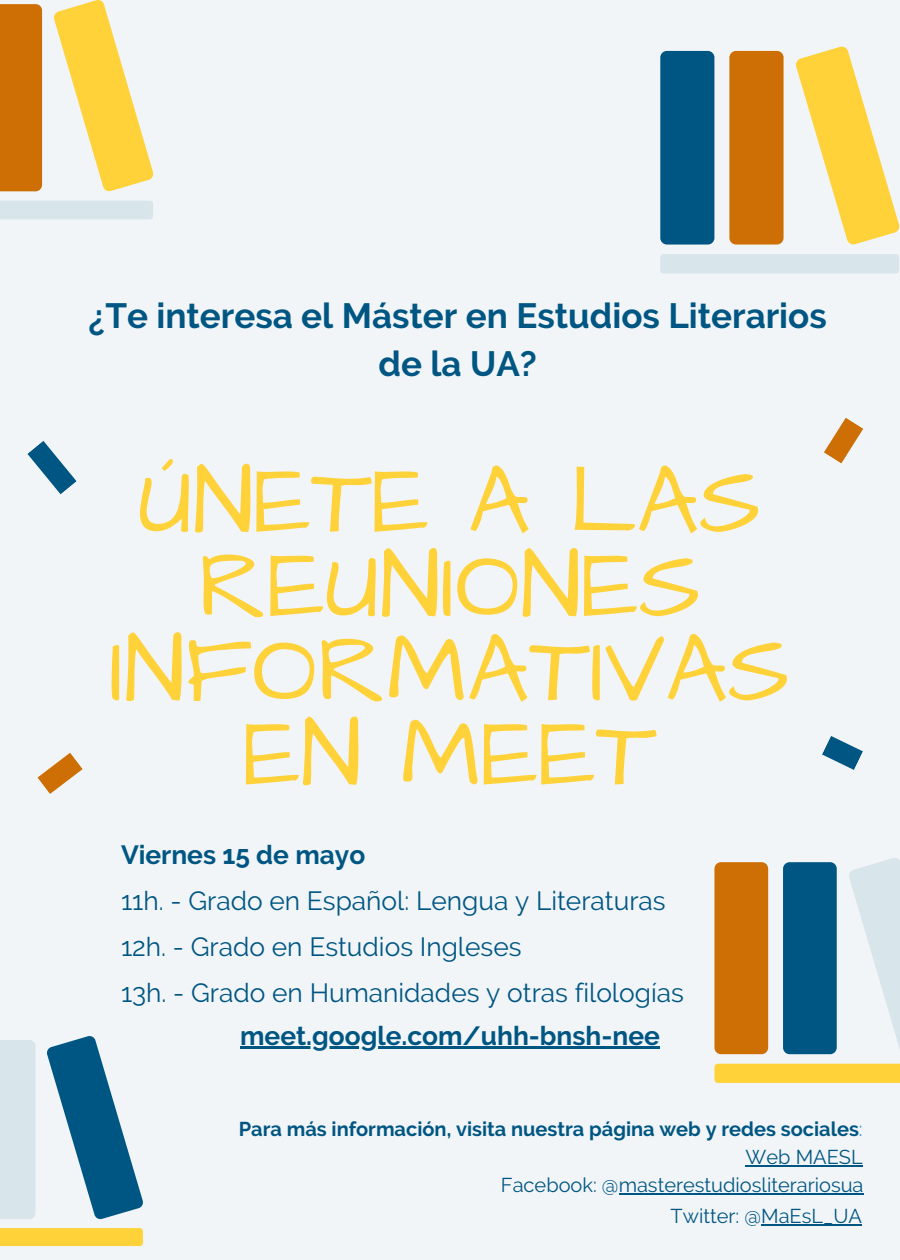
<style>
.page{position:relative;width:900px;height:1260px;background:#f1f5f8}
.page>*{position:absolute;margin:0;border:0;box-sizing:border-box;transform-origin:0 0}
.t1{font:97.25px/84.2px "Architects Daughter";color:#ffd23a;text-align:center}
.t2{font:700 35px/48.8px "Raleway";color:#005682;text-align:center}
.t3{font:26.25px/45.8px "Raleway";color:#005682}
.t4{font:700 26.25px "Raleway";color:#005682}
.t5{font:20px/28.8px "Raleway";color:#005682;text-align:right}
.s1{font-weight:700}
.s2{color:#1e91cd}
</style>
<div class="page">
<hr style="left:240px;top:1046px;width:420px;height:3px;background:#005682">
<hr style="left:746px;top:1165px;width:117px;height:2px;background:#005682">
<div style="left:0;top:201px;width:153px;height:18px;background:#d8e5ea"></div>
<div style="left:0;top:4px;width:42px;height:187px;background:#ce6f05"></div>
<svg style="left:54px;top:0;width:100px;height:192px"></svg>
<div style="left:660px;top:51px;width:54px;height:194px;background:#005682;border-radius:7px"></div>
<div style="left:660px;top:254px;width:239px;height:20px;background:#d8e5ea;border-radius:4px"></div>
<div style="left:729px;top:51px;width:55px;height:194px;background:#ce6f05;border-radius:7px"></div>
<svg style="left:796px;top:47px;width:104px;height:198px"></svg>
<div style="left:0;top:1228px;width:143px;height:18px;background:#ffd23a"></div>
<div style="left:0;top:1040px;width:35px;height:179px;background:#d8e5ea"></div>
<svg style="left:47px;top:1036px;width:96px;height:184px"></svg>
<div style="left:714px;top:862px;width:54px;height:192px;background:#ce6f05;border-radius:7px"></div>
<div style="left:714px;top:1064px;width:186px;height:19px;background:#ffd23a"></div>
<div style="left:783px;top:862px;width:54px;height:192px;background:#005682;border-radius:7px"></div>
<svg style="left:849px;top:858px;width:51px;height:191px"></svg>
<svg style="left:27px;top:441px;width:50px;height:53px"></svg>
<svg style="left:822px;top:736px;width:41px;height:34px"></svg>
<svg style="left:824px;top:418px;width:39px;height:46px"></svg>
<svg style="left:37px;top:753px;width:46px;height:41px"></svg>
<hr style="left:619px;top:1193px;width:245px;height:2px;background:#005682">
<hr style="left:761px;top:1224px;width:101px;height:1px;background:#005682">
<h2 class="t2" style="left:89px;top:291px;width:740px">¿Te interesa el Máster en Estudios Literarios de la UA?</h2>
<h1 class="t1" style="left:109px;top:461px;width:682px">ÚNETE A LAS<br>REUNIONES<br>INFORMATIVAS<br>EN MEET</h1>
<h3 class="t4" style="left:121px;top:839px;width:246px">Viernes 15 de mayo</h3>
<h3 class="t3" style="left:121px;top:878px;width:564px">11h. - Grado en Español: Lengua y Literaturas<br>12h. - Grado en Estudios Ingleses<br>13h. - Grado en Humanidades y otras filologías</h3>
<h3 class="t4" style="left:240px;top:1020px;width:421px">meet.google.com/uhh-bnsh-nee</h3>
<p class="t5" style="left:239px;top:1115px;width:626px"><span class="s1">Para más información, visita nuestra página web y redes sociales</span><span class="s2">:<br></span>Web MAESL<br>Facebook: @masterestudiosliterariosua<br>Twitter: @MaEsL_UA</p>
</div>
